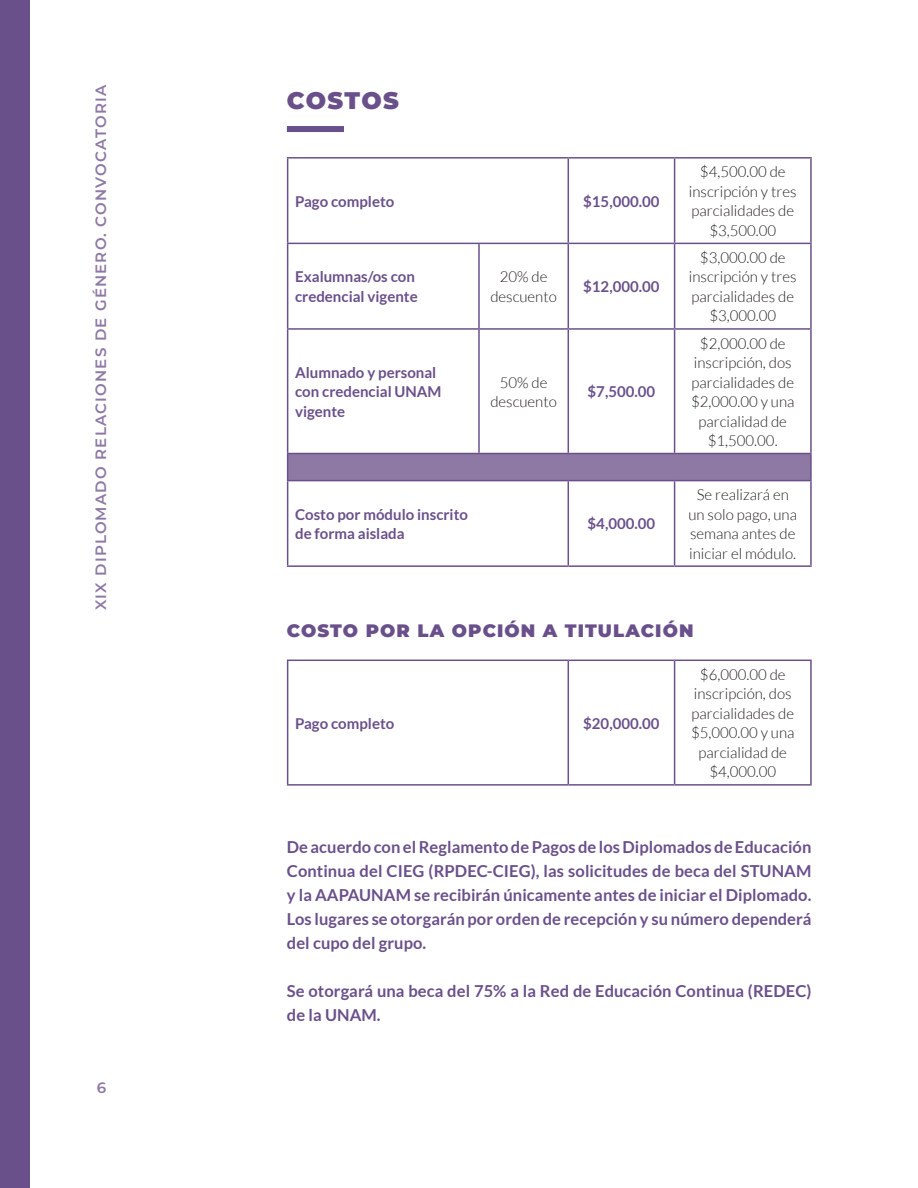
<style>
.page{position:relative;width:918px;height:1188px;background:#fff}
.page>*{position:absolute;margin:0;border:0;box-sizing:border-box;transform-origin:0 0}
.SUBTIT_PURPLE{font:900 24px "Montserrat";letter-spacing:.05em;color:#6a508b}
.SUBTIT_2_PURPLE{font:900 18px "Montserrat";letter-spacing:.06em;color:#6a508b}
.BODY_TEXT_BLK{font:700 16.5px/24px "Lato";letter-spacing:.005em;color:#6a508b;text-align:justify}
.TABLA_TXT{font:300 15px/19.5px "Lato";color:#231f20;text-align:center}
.TABLA_TXT-2{font:700 15px/19.5px "Lato";color:#6a508b}
.t1{font:600 15px "Montserrat";letter-spacing:.08em;color:#8e79a4}
</style>
<div class="page">
<div style="left:0;top:0;width:30px;height:1188px;background:#6a508b"></div>
<div style="left:287px;top:126px;width:57px;height:6px;background:#6a508b"></div>
<div style="left:288px;top:454px;width:523px;height:27px;background:#8e79a4"></div>
<hr style="left:287px;top:157px;width:192px;height:2px;background:#6a508b">
<hr style="left:287px;top:159px;width:1px;height:84px;background:#6a508b">
<hr style="left:479px;top:157px;width:89px;height:2px;background:#6a508b">
<hr style="left:568px;top:157px;width:107px;height:2px;background:#6a508b">
<hr style="left:568px;top:159px;width:1px;height:84px;background:#6a508b">
<hr style="left:675px;top:157px;width:137px;height:2px;background:#6a508b">
<hr style="left:674px;top:159px;width:1px;height:84px;background:#6a508b">
<hr style="left:810px;top:159px;width:2px;height:84px;background:#6a508b">
<hr style="left:287px;top:243px;width:192px;height:1px;background:#6a508b">
<hr style="left:287px;top:244px;width:1px;height:84px;background:#6a508b">
<hr style="left:479px;top:243px;width:89px;height:1px;background:#6a508b">
<hr style="left:478px;top:244px;width:2px;height:84px;background:#6a508b">
<hr style="left:568px;top:243px;width:107px;height:1px;background:#6a508b">
<hr style="left:568px;top:244px;width:1px;height:84px;background:#6a508b">
<hr style="left:675px;top:243px;width:137px;height:1px;background:#6a508b">
<hr style="left:674px;top:244px;width:1px;height:84px;background:#6a508b">
<hr style="left:810px;top:244px;width:2px;height:84px;background:#6a508b">
<hr style="left:287px;top:328px;width:192px;height:2px;background:#6a508b">
<hr style="left:287px;top:330px;width:1px;height:123px;background:#6a508b">
<hr style="left:479px;top:328px;width:89px;height:2px;background:#6a508b">
<hr style="left:478px;top:330px;width:2px;height:123px;background:#6a508b">
<hr style="left:568px;top:328px;width:107px;height:2px;background:#6a508b">
<hr style="left:568px;top:330px;width:1px;height:123px;background:#6a508b">
<hr style="left:675px;top:328px;width:137px;height:2px;background:#6a508b">
<hr style="left:674px;top:330px;width:1px;height:123px;background:#6a508b">
<hr style="left:810px;top:330px;width:2px;height:123px;background:#6a508b">
<hr style="left:287px;top:453px;width:192px;height:1px;background:#6a508b">
<svg style="left:287px;top:454px;width:1px;height:26px"></svg>
<hr style="left:479px;top:453px;width:89px;height:1px;background:#6a508b">
<hr style="left:568px;top:453px;width:107px;height:1px;background:#6a508b">
<hr style="left:675px;top:453px;width:137px;height:1px;background:#6a508b">
<hr style="left:810px;top:454px;width:2px;height:26px;background:#6a508b">
<hr style="left:287px;top:480px;width:192px;height:1px;background:#6a508b">
<hr style="left:287px;top:481px;width:1px;height:84px;background:#6a508b">
<hr style="left:479px;top:480px;width:89px;height:1px;background:#6a508b">
<hr style="left:568px;top:480px;width:107px;height:1px;background:#6a508b">
<hr style="left:568px;top:481px;width:1px;height:84px;background:#6a508b">
<hr style="left:675px;top:480px;width:137px;height:1px;background:#6a508b">
<hr style="left:674px;top:481px;width:1px;height:84px;background:#6a508b">
<hr style="left:810px;top:481px;width:2px;height:84px;background:#6a508b">
<hr style="left:287px;top:565px;width:192px;height:2px;background:#6a508b">
<hr style="left:479px;top:565px;width:89px;height:2px;background:#6a508b">
<hr style="left:568px;top:565px;width:107px;height:2px;background:#6a508b">
<hr style="left:675px;top:565px;width:137px;height:2px;background:#6a508b">
<hr style="left:287px;top:660px;width:281px;height:1px;background:#6a508b">
<hr style="left:287px;top:661px;width:1px;height:123px;background:#6a508b">
<hr style="left:568px;top:660px;width:107px;height:1px;background:#6a508b">
<hr style="left:568px;top:661px;width:1px;height:123px;background:#6a508b">
<hr style="left:675px;top:660px;width:137px;height:1px;background:#6a508b">
<hr style="left:674px;top:661px;width:1px;height:123px;background:#6a508b">
<hr style="left:810px;top:661px;width:2px;height:123px;background:#6a508b">
<hr style="left:287px;top:784px;width:281px;height:2px;background:#6a508b">
<hr style="left:568px;top:784px;width:107px;height:2px;background:#6a508b">
<hr style="left:675px;top:784px;width:137px;height:2px;background:#6a508b">
<p class="t1" style="left:90px;top:610px;width:527px;rotate:-90deg">XIX DIPLOMADO RELACIONES DE GÉNERO. CONVOCATORIA</p>
<p class="t1" style="left:97px;top:1077px;width:11px">6</p>
<p class="SUBTIT_PURPLE" style="left:287px;top:82px;width:114px">COSTOS</p>
<p class="TABLA_TXT-2" style="left:295px;top:191px;width:101px">Pago completo</p>
<p class="TABLA_TXT-2" style="left:583px;top:191px;width:78px">$15,000.00</p>
<p class="TABLA_TXT-2" style="left:295px;top:267px;width:124px">Exalumnas/os con credencial vigente</p>
<p class="TABLA_TXT" style="left:490px;top:267px;width:68px">20% de descuento</p>
<p class="TABLA_TXT-2" style="left:583px;top:277px;width:78px">$12,000.00</p>
<p class="TABLA_TXT-2" style="left:295px;top:362px;width:148px">Alumnado y personal con credencial UNAM vigente</p>
<p class="TABLA_TXT" style="left:490px;top:372px;width:68px">50% de descuento</p>
<p class="TABLA_TXT-2" style="left:588px;top:382px;width:69px">$7,500.00</p>
<p class="TABLA_TXT-2" style="left:295px;top:504px;width:174px">Costo por módulo inscrito de forma aislada</p>
<p class="TABLA_TXT-2" style="left:588px;top:514px;width:69px">$4,000.00</p>
<p class="TABLA_TXT" style="left:689px;top:162px;width:109px">$4,500.00 de inscripción y tres parcialidades de $3,500.00</p>
<p class="TABLA_TXT" style="left:689px;top:248px;width:109px">$3,000.00 de inscripción y tres parcialidades de $3,000.00</p>
<p class="TABLA_TXT" style="left:691px;top:333px;width:105px">$2,000.00 de inscripción, dos parcialidades de $2,000.00 y una parcialidad de $1,500.00.</p>
<p class="TABLA_TXT" style="left:688px;top:485px;width:110px">Se realizará en un solo pago, una semana antes de iniciar el módulo.</p>
<p class="SUBTIT_2_PURPLE" style="left:287px;top:617px;width:408px">COSTO POR LA OPCIÓN A TITULACIÓN</p>
<p class="TABLA_TXT-2" style="left:295px;top:713px;width:101px">Pago completo</p>
<p class="TABLA_TXT-2" style="left:583px;top:713px;width:78px">$20,000.00</p>
<p class="TABLA_TXT" style="left:691px;top:665px;width:105px">$6,000.00 de inscripción, dos parcialidades de $5,000.00 y una parcialidad de $4,000.00</p>
<p class="BODY_TEXT_BLK" style="left:287px;top:835px;width:526px">De acuerdo con el Reglamento de Pagos de los Diplomados de Educación Continua del CIEG (RPDEC-CIEG), las solicitudes de beca del STUNAM y la AAPAUNAM se recibirán únicamente antes de iniciar el Diplomado.<br>Los lugares se otorgarán por orden de recepción y su número dependerá del cupo del grupo.</p>
<p class="BODY_TEXT_BLK" style="left:287px;top:979px;width:526px">Se otorgará una beca del 75% a la Red de Educación Continua (REDEC) de la UNAM.</p>
</div>
